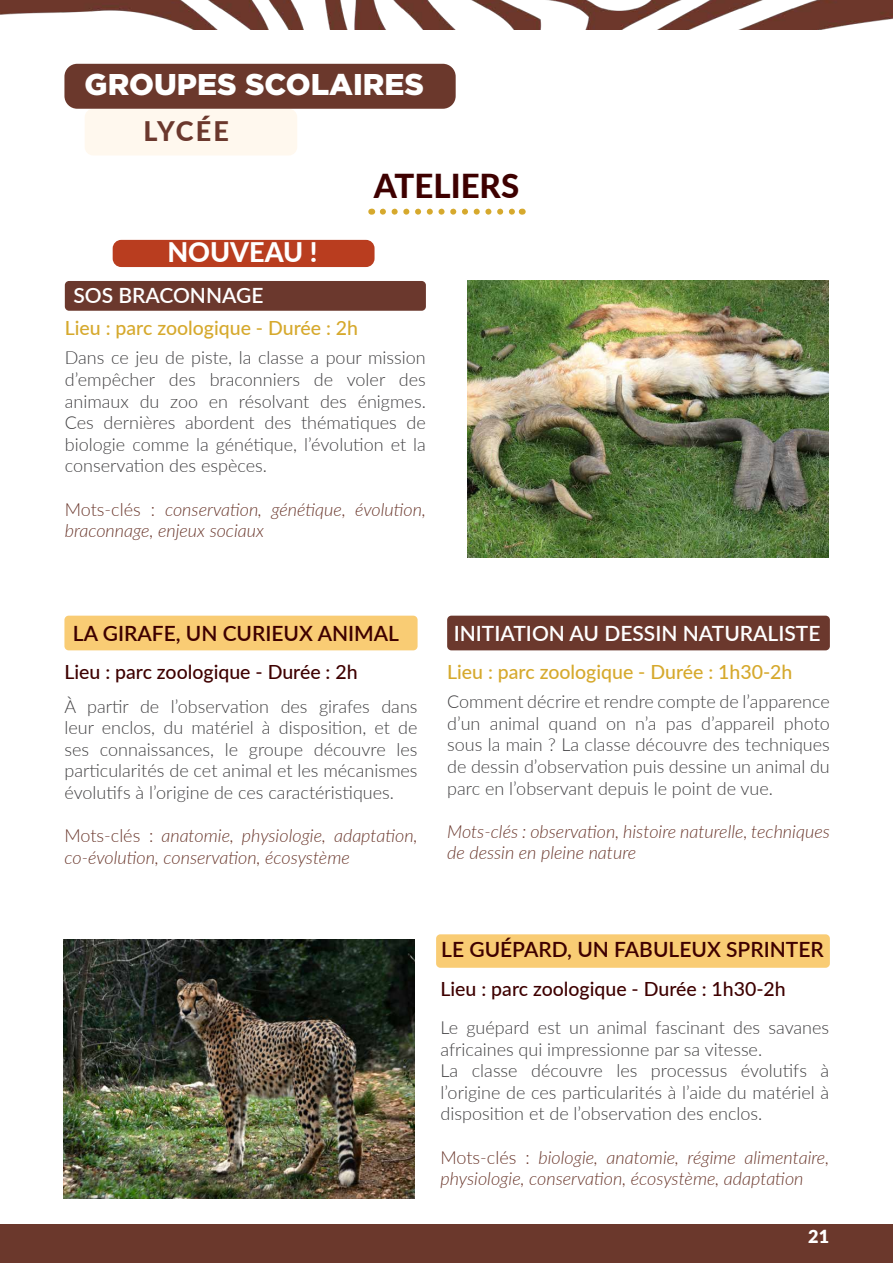
<style>
.page{position:relative;width:893px;height:1263px;background:#fff}
.page>*{position:absolute;margin:0;border:0;box-sizing:border-box;transform-origin:0 0}
.Corps_de_texte_-_Centrer{font:800 33px "Lato";color:#3e0000}
.Corps_de_texte_-_Aligner_à_gauche{font:900 30px "Gotham";color:#fff}
.Corps_de_texte_-_Centrer-2{font:800 27px "Lato";color:#fff}
.Sous-titre_-_Centrer{font:800 27px "Lato";letter-spacing:.06em;color:#6b382d}
.t1{font:600 21px "Lato";color:#3e0000}
.t2{font:600 21px "Lato";color:#fff}
.t3{font:500 19.5px "Lato";color:#3e0000}
.t4{font:500 19.5px "Lato";color:#d6a92d}
.t5{font:300 18px/21.6px "Lato";color:#414042;text-align:justify}
.t6{font:italic 300 18px/21.6px "Lato";color:#6b382d}
.t7{font:900 18px "Lato";color:#fff}
.s1{font-style:normal}
</style>
<div class="page">
<div style="left:0;top:1224px;width:893px;height:39px;background:#6b382c"></div>
<img style="left:0;top:0;width:893px;height:29px">
<div style="left:85px;top:109px;width:212px;height:46px;background:#fff8ee;border-radius:9px"></div>
<div style="left:64px;top:616px;width:354px;height:34px;background:#f9cc74;border-radius:4px"></div>
<div style="left:447px;top:616px;width:383px;height:34px;background:#6b382d;border-radius:4px"></div>
<div style="left:64px;top:64px;width:392px;height:45px;background:#6b382c;border-radius:13px"></div>
<svg style="left:383px;top:209px;width:132px;height:6px"></svg>
<div style="left:436px;top:934px;width:394px;height:34px;background:#f9cc74;border-radius:4px"></div>
<div style="left:65px;top:281px;width:361px;height:30px;background:#6b382d;border-radius:4px"></div>
<div style="left:113px;top:240px;width:262px;height:27px;background:#b93d1f;border-radius:9px"></div>
<img style="left:63px;top:940px;width:352px;height:258px">
<img style="left:467px;top:280px;width:361px;height:277px">
<p class="Corps_de_texte_-_Aligner_à_gauche" style="left:85px;top:64px;width:341px">GROUPES SCOLAIRES</p>
<p class="Sous-titre_-_Centrer" style="left:143px;top:111px;width:87px">LYCÉE</p>
<p class="Corps_de_texte_-_Centrer-2" style="left:167px;top:232px;width:152px">NOUVEAU !</p>
<p class="Corps_de_texte_-_Centrer" style="left:374px;top:161px;width:147px">ATELIERS</p>
<p class="t2" style="left:73px;top:280px;width:192px">SOS BRACONNAGE</p>
<p class="t4" style="left:65px;top:314px;width:295px">Lieu : parc zoologique - Durée : 2h</p>
<p class="t5" style="left:65px;top:346px;width:363px">Dans ce jeu de piste, la classe a pour mission d’empêcher des braconniers de voler des animaux du zoo en résolvant des énigmes.<br>Ces dernières abordent des thématiques de biologie comme la génétique, l’évolution et la conservation des espèces.</p>
<p class="t6" style="left:65px;top:498px;width:363px"><span class="s1">Mots-clés :</span> conservation, génétique, évolution, braconnage, enjeux sociaux</p>
<p class="t1" style="left:73px;top:618px;width:328px">LA GIRAFE, UN CURIEUX ANIMAL</p>
<p class="t3" style="left:64px;top:657px;width:295px">Lieu : parc zoologique - Durée : 2h</p>
<p class="t5" style="left:64px;top:695px;width:355px">À partir de l’observation des girafes dans leur enclos, du matériel à disposition, et de ses connaissances, le groupe découvre les particularités de cet animal et les mécanismes évolutifs à l’origine de ces caractéristiques.</p>
<p class="t6" style="left:64px;top:824px;width:355px"><span class="s1">Mots-clés :</span> anatomie, physiologie, adaptation, co-évolution, conservation, écosystème</p>
<p class="t2" style="left:454px;top:618px;width:368px">INITIATION AU DESSIN NATURALISTE</p>
<p class="t4" style="left:447px;top:657px;width:347px">Lieu : parc zoologique - Durée : 1h30-2h</p>
<p class="t5" style="left:447px;top:690px;width:384px">Comment décrire et rendre compte de l’apparence d’un animal quand on n’a pas d’appareil photo sous la main ? La classe découvre des techniques de dessin d’observation puis dessine un animal du parc en l’observant depuis le point de vue.</p>
<p class="t6" style="left:447px;top:820px;width:384px">Mots-clés : observation, histoire naturelle, techniques de dessin en pleine nature</p>
<p class="t1" style="left:441px;top:934px;width:384px">LE GUÉPARD, UN FABULEUX SPRINTER</p>
<p class="t3" style="left:441px;top:975px;width:347px">Lieu : parc zoologique - Durée : 1h30-2h</p>
<p class="t5" style="left:441px;top:1016px;width:390px">Le guépard est un animal fascinant des savanes africaines qui impressionne par sa vitesse.</p>
<p class="t5" style="left:441px;top:1059px;width:390px">La classe découvre les processus évolutifs à l’origine de ces particularités à l’aide du matériel à disposition et de l’observation des enclos.</p>
<p class="t6" style="left:441px;top:1145px;width:390px"><span class="s1">Mots-clés :</span> biologie, anatomie, régime alimentaire, physiologie, conservation, écosystème, adaptation</p>
<p class="t7" style="left:808px;top:1223px;width:22px">21</p>
</div>
